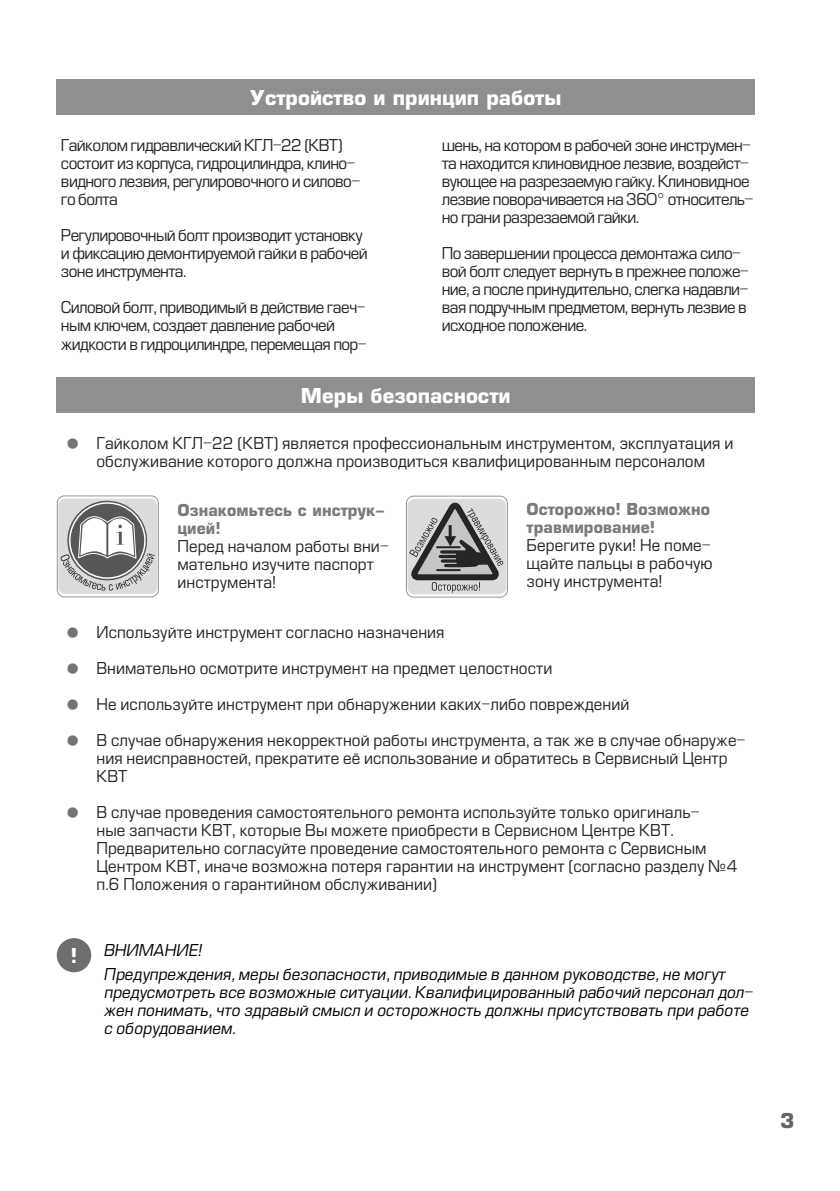
<style>
.page{position:relative;width:840px;height:1191px;background:#fff}
.page>*{position:absolute;margin:0;border:0;box-sizing:border-box;transform-origin:0 0}
.t1{font:700 20px "Europe";color:#fff}
.t2{font:700 20px "Europe";color:#646464}
.t3{font:16px/18px "Europe";letter-spacing:.005em;color:#252525}
.t4{font:16px/18px "Europe";letter-spacing:-.04em;color:#252525}
.t5{font:italic 16px/18px "Europe";letter-spacing:.005em;color:#000}
.t6{font:700 16px/18px "Europe";letter-spacing:.005em;color:#7a7a7a}
.s1{font-size:48px;color:#737373}
</style>
<div class="page">
<div style="left:57px;top:377px;width:697px;height:35px;background:#8f8f8f"></div>
<div style="left:407px;top:499px;width:99px;height:95px;background:#dcdcdc;border-radius:7px"></div>
<div style="left:405px;top:495px;width:102px;height:102px;border:1px solid #9d9d9d;border-radius:7px"></div>
<svg style="left:408px;top:497px;width:96px;height:96px"></svg>
<div style="left:58px;top:498px;width:99px;height:96px;background:#dcdcdc;border-radius:7px"></div>
<div style="left:57px;top:495px;width:102px;height:102px;border:1px solid #9d9d9d;border-radius:7px"></div>
<svg style="left:67px;top:501px;width:80px;height:79px"></svg>
<svg style="left:60px;top:515px;width:95px;height:75px"></svg>
<div style="left:57px;top:938px;width:34px;height:34px;background:#6e6e6e;border-radius:50%"></div>
<div style="left:57px;top:79px;width:697px;height:36px;background:#8f8f8f"></div>
<p class="t1" style="left:250px;top:86px;width:312px">Устройство и принцип работы</p>
<p class="t4" style="left:61px;top:137px;width:301px">Гайколом гидравлический КГЛ-22 (КВТ) состоит из корпуса, гидроцилиндра, клино&shy;видного лезвия, регулировочного и силово&shy;го болта</p>
<p class="t4" style="left:61px;top:227px;width:308px">Регулировочный болт производит установку и фиксацию демонтируемой гайки в рабочей зоне инструмента.</p>
<p class="t4" style="left:61px;top:299px;width:307px">Силовой болт, приводимый в действие гаеч&shy;ным ключем, создает давление рабочей жидкости в гидроцилиндре, перемещая пор-</p>
<p class="t4" style="left:441px;top:137px;width:313px">шень, на котором в рабочей зоне инструмен&shy;та находится клиновидное лезвие, воздейст&shy;вующее на разрезаемую гайку. Клиновидное лезвие поворачивается на 360° относитель&shy;но грани разрезаемой гайки.</p>
<p class="t4" style="left:441px;top:245px;width:308px">По завершении процесса демонтажа сило&shy;вой болт следует вернуть в прежнее положе&shy;ние, а после принудительно, слегка надавли&shy;вая подручным предметом, вернуть лезвие в исходное положение.</p>
<p class="t1" style="left:301px;top:383px;width:211px">Меры безопасности</p>
<p class="t3" style="left:96px;top:435px;width:638px;text-indent:-40px"><span class="s1">•</span> Гайколом КГЛ-22 (КВТ) является профессиональным инструментом, эксплуатация и обслуживание которого должна производиться квалифицированным персоналом</p>
<p class="t6" style="left:177px;top:501px;width:209px">Ознакомьтесь с инструк&shy;цией!</p>
<p class="t3" style="left:177px;top:537px;width:213px">Перед началом работы вни&shy;мательно изучите паспорт инструмента!</p>
<p class="t6" style="left:526px;top:499px;width:185px">Осторожно! Возможно травмирование!</p>
<p class="t3" style="left:526px;top:536px;width:187px;text-align:justify">Берегите руки! Не поме&shy;щайте пальцы в рабочую зону инструмента!</p>
<p class="t3" style="left:57px;top:623px;width:389px"><span class="s1">•</span> Используйте инструмент согласно назначения</p>
<p class="t3" style="left:57px;top:659px;width:497px"><span class="s1">•</span> Внимательно осмотрите инструмент на предмет целостности</p>
<p class="t3" style="left:57px;top:695px;width:574px"><span class="s1">•</span> Не используйте инструмент при обнаружении каких-либо повреждений</p>
<p class="t3" style="left:96px;top:731px;width:650px;text-indent:-40px"><span class="s1">•</span> В случае обнаружения некорректной работы инструмента, а так же в случае обнаруже&shy;ния неисправностей, прекратите её использование и обратитесь в Сервисный Центр<br>КВТ</p>
<p class="t3" style="left:96px;top:803px;width:642px;text-indent:-40px"><span class="s1">•</span> В случае проведения самостоятельного ремонта используйте только оригиналь-<br>ные запчасти КВТ, которые Вы можете приобрести в Сервисном Центре КВТ.<br>Предварительно согласуйте проведение самостоятельного ремонта с Сервисным Центром КВТ, иначе возможна потеря гарантии на инструмент (согласно разделу №4 п.6 Положения о гарантийном обслуживании)</p>
<p class="t1" style="left:70px;top:943px;width:8px">!</p>
<p class="t5" style="left:104px;top:938px;width:622px;line-height:23.6px">ВНИМАНИЕ!<br>Предупреждения, меры безопасности, приводимые в данном руководстве, не могут</p>
<p class="t5" style="left:104px;top:983px;width:650px">предусмотреть все возможные ситуации. Квалифицированный рабочий персонал дол&shy;жен понимать, что здравый смысл и осторожность должны присутствовать при работе с оборудованием.</p>
<p class="t2" style="left:779px;top:1108px;width:16px">3</p>
</div>
